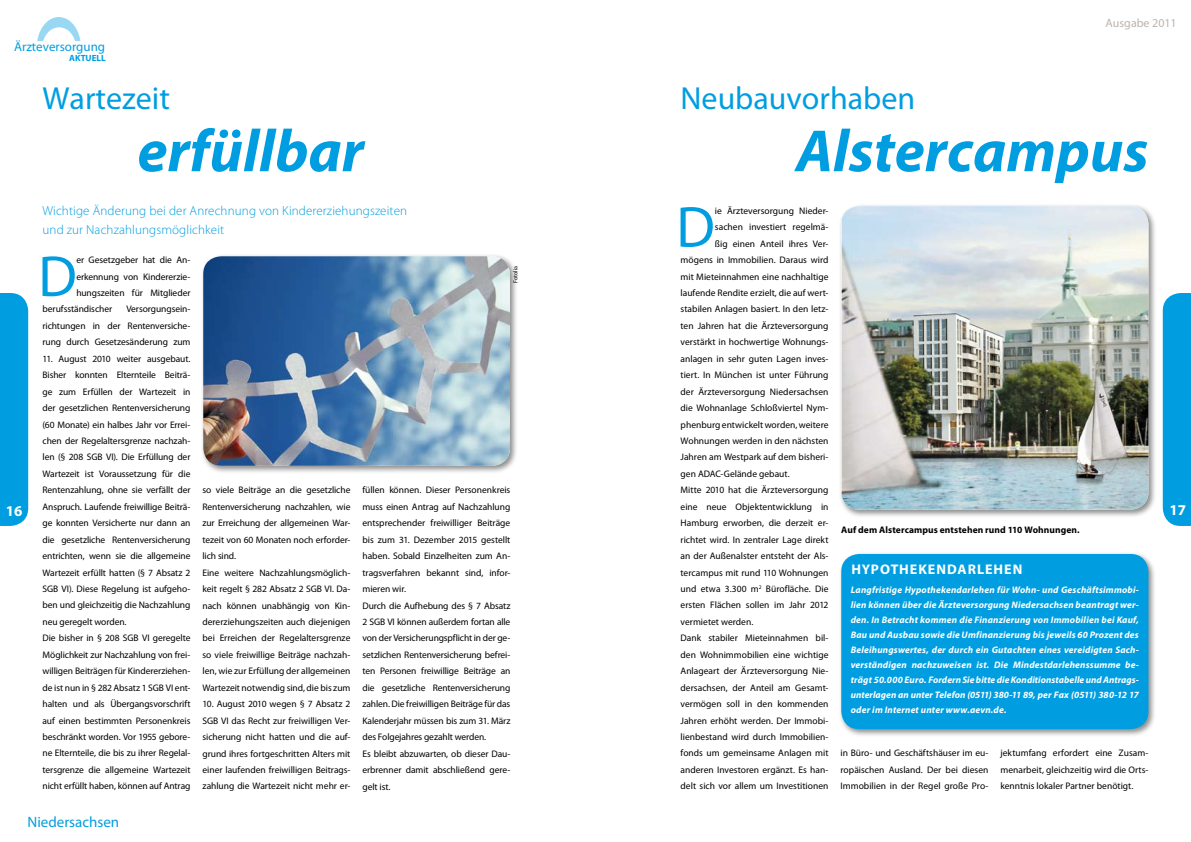
<style>
.page{position:relative;width:1191px;height:842px;background:#fff}
.page>*{position:absolute;margin:0;border:0;box-sizing:border-box;transform-origin:0 0}
.t1{font:italic 700 60px "Myriad Pro";color:#009ee0}
.t2{font:58.3px "Myriad Pro";color:#009ee0}
.t3{font:32px "Myriad Pro";color:#009ee0}
.t4{font:15px "Myriad Pro";color:#009ee0}
.t5{font:700 15px "Myriad Pro";color:#fff}
.t6{font:700 14px "Myriad Pro";letter-spacing:.07em;color:#fff}
.t7{font:300 13px/19px "Myriad Pro";letter-spacing:.01em;color:#009ee0}
.t8{font:13px "Myriad Pro";color:#009ee0}
.t9{font:12px "Myriad Pro";color:#bcb4ab}
.t10{font:9.5px/16.4px "Myriad Pro";letter-spacing:-.005em;color:#000;text-align:justify}
.t11{font:italic 700 9.5px/15px "Myriad Pro";letter-spacing:.015em;color:#fff;text-align:justify}
.t12{font:700 9.5px "Myriad Pro";letter-spacing:.01em;color:#000}
.t13{font:700 9px "Myriad Pro";color:#009ee0}
.t14{font:6px "Myriad Pro";color:#000}
</style>
<div class="page">
<div style="left:0;top:293px;width:28px;height:233px;background:#009ee0"></div>
<div style="left:37px;top:17px;width:44px;height:61px;background:#99d8f3;border-radius:50%"></div>
<div style="left:42px;top:27px;width:34px;height:40px;background:#fff;border-radius:50%"></div>
<div style="left:36px;top:41px;width:46px;height:39px;background:#fff"></div>
<div style="left:1162px;top:293px;width:29px;height:233px;background:#009ee0"></div>
<div style="left:200px;top:254px;width:322px;height:224px;background:#000;opacity:.45"></div>
<img style="left:203px;top:256px;width:307px;height:210px">
<div style="left:838px;top:203px;width:323px;height:319px;background:#000;opacity:.45"></div>
<img style="left:841px;top:206px;width:307px;height:304px">
<div style="left:838px;top:551px;width:324px;height:190px;background:#000;opacity:.45"></div>
<div style="left:841px;top:554px;width:307px;height:175px;background:#009ee0;border-radius:18px"></div>
<h3 class="t8" style="left:14px;top:38px;width:93px">Ärzteversorgung</h3>
<p class="t13" style="left:69px;top:52px;width:38px">Aktuell</p>
<h3 class="t3" style="left:43px;top:79px;width:129px">Wartezeit</h3>
<h1 class="t1" style="left:137px;top:112px;width:228px">erfüllbar</h1>
<h3 class="t5" style="left:6px;top:501px;width:18px">16</h3>
<h3 class="t7" style="left:43px;top:201px;width:366px">Wichtige Änderung bei der Anrechnung von Kindererziehungszeiten und zur Nachzahlungsmöglichkeit</h3>
<h2 class="t2" style="left:38px;top:240px;width:40px">D</h2>
<p class="t10" style="left:76px;top:252px;width:116px">er Gesetzgeber hat die An-</p>
<p class="t10" style="left:76px;top:268px;width:116px">erkennung von Kindererzie-</p>
<p class="t10" style="left:76px;top:284px;width:116px">hungszeiten für Mitglieder</p>
<p class="t10" style="left:43px;top:301px;width:71px">berufsständischer</p>
<p class="t10" style="left:43px;top:301px;width:149px;text-indent:84px">Versorgungsein&shy;richtungen in der Rentenversiche&shy;rung durch Gesetzesänderung zum</p>
<p class="t10" style="left:43px;top:350px;width:149px;text-align:left">11. August 2010 weiter ausgebaut.<br>Bisher konnten Elternteile Beiträ&shy;ge zum Erfüllen der Wartezeit in der gesetzlichen Rentenversicherung (60 Monate) ein halbes Jahr vor Errei&shy;chen der Regelaltersgrenze nachzah&shy;len (§ 208 SGB VI). Die Erfüllung der Wartezeit ist Voraussetzung für die Rentenzahlung, ohne sie verfällt der Anspruch. Laufende freiwillige Beiträ&shy;ge konnten Versicherte nur dann an die gesetzliche Rentenversicherung entrichten, wenn sie die allgemeine Wartezeit erfüllt hatten (§ 7 Absatz 2<br>SGB VI). Diese Regelung ist aufgeho&shy;ben und gleichzeitig die Nachzahlung neu geregelt worden.<br>Die bisher in § 208 SGB VI geregelte Möglichkeit zur Nachzahlung von frei&shy;willigen Beiträgen für Kindererziehen&shy;de ist nun in § 282 Absatz 1 SGB VI ent&shy;halten und als Übergangsvorschrift auf einen bestimmten Personenkreis beschränkt worden. Vor 1955 gebore&shy;ne Elternteile, die bis zu ihrer Regelal&shy;tersgrenze die allgemeine Wartezeit nicht erfüllt haben, können auf Antrag</p>
<p class="t10" style="left:202px;top:482px;width:149px;text-align:left">so viele Beiträge an die gesetzliche Rentenversicherung nachzahlen, wie zur Erreichung der allgemeinen War&shy;tezeit von 60 Monaten noch erforder&shy;lich sind.<br>Eine weitere Nachzahlungsmöglich&shy;keit regelt § 282 Absatz 2 SGB VI. Da&shy;nach können unabhängig von Kin&shy;dererziehungszeiten auch diejenigen bei Erreichen der Regelaltersgrenze so viele freiwillige Beiträge nachzah&shy;len, wie zur Erfüllung der allgemeinen Wartezeit notwendig sind, die bis zum</p>
<p class="t10" style="left:202px;top:696px;width:149px">10. August 2010 wegen § 7 Absatz 2<br>SGB VI das Recht zur freiwilligen Ver&shy;sicherung nicht hatten und die auf&shy;grund ihres fortgeschritten Alters mit einer laufenden freiwilligen Beitrags&shy;zahlung die Wartezeit nicht mehr er-</p>
<p class="t14" style="left:511px;top:283px;width:19px;rotate:-90deg">Fotolia</p>
<p class="t10" style="left:362px;top:482px;width:149px;text-align:left">füllen können. Dieser Personenkreis muss einen Antrag auf Nachzahlung entsprechender freiwilliger Beiträge bis zum 31. Dezember 2015 gestellt haben. Sobald Einzelheiten zum An&shy;tragsverfahren bekannt sind, infor&shy;mieren wir.<br>Durch die Aufhebung des § 7 Absatz 2 SGB VI können außerdem fortan alle von der Versicherungspflicht in der ge&shy;setzlichen Rentenversicherung befrei&shy;ten Personen freiwillige Beiträge an die gesetzliche Rentenversicherung zahlen. Die freiwilligen Beiträge für das Kalenderjahr müssen bis zum 31. März des Folgejahres gezahlt werden.<br>Es bleibt abzuwarten, ob dieser Dau&shy;erbrenner damit abschließend gere&shy;gelt ist.</p>
<h3 class="t4" style="left:27px;top:813px;width:93px">Niedersachsen</h3>
<p class="t9" style="left:1105px;top:15px;width:73px">Ausgabe 2011</p>
<h3 class="t3" style="left:680px;top:79px;width:236px">Neubauvorhaben</h3>
<h1 class="t1" style="left:795px;top:112px;width:354px">Alstercampus</h1>
<h2 class="t2" style="left:676px;top:191px;width:40px">D</h2>
<p class="t10" style="left:715px;top:202px;width:115px">ie Ärzteversorgung Nieder-</p>
<p class="t10" style="left:715px;top:219px;width:115px">sachen investiert regelmä-</p>
<p class="t10" style="left:715px;top:235px;width:115px">ßig einen Anteil ihres Ver-</p>
<p class="t10" style="left:680px;top:252px;width:149px">mögens in Immobilien. Daraus wird</p>
<p class="t10" style="left:680px;top:268px;width:149px">mit Mieteinnahmen eine nachhaltige</p>
<p class="t10" style="left:680px;top:284px;width:149px">laufende Rendite erzielt, die auf wert-</p>
<p class="t10" style="left:680px;top:301px;width:149px">stabilen Anlagen basiert. In den letz-</p>
<p class="t10" style="left:680px;top:317px;width:149px">ten Jahren hat die Ärzteversorgung</p>
<p class="t10" style="left:680px;top:334px;width:149px">verstärkt in hochwertige Wohnungs-</p>
<p class="t10" style="left:680px;top:350px;width:149px">anlagen in sehr guten Lagen inves-</p>
<p class="t10" style="left:680px;top:367px;width:149px">tiert. In München ist unter Führung</p>
<p class="t10" style="left:680px;top:383px;width:149px">der Ärzteversorgung Niedersachsen</p>
<p class="t10" style="left:680px;top:400px;width:149px">die Wohnanlage Schloßviertel Nym-</p>
<p class="t10" style="left:680px;top:416px;width:149px">phenburg entwickelt worden, weitere</p>
<p class="t10" style="left:680px;top:432px;width:149px">Wohnungen werden in den nächsten</p>
<p class="t10" style="left:680px;top:449px;width:149px">Jahren am Westpark auf dem bisheri-</p>
<p class="t10" style="left:680px;top:465px;width:111px">gen ADAC-Gelände gebaut.</p>
<p class="t10" style="left:680px;top:482px;width:149px">Mitte 2010 hat die Ärzteversorgung</p>
<p class="t10" style="left:680px;top:498px;width:149px">eine neue Objektentwicklung in</p>
<p class="t10" style="left:680px;top:515px;width:149px">Hamburg erworben, die derzeit er-</p>
<p class="t10" style="left:680px;top:531px;width:149px">richtet wird. In zentraler Lage direkt</p>
<p class="t10" style="left:680px;top:548px;width:149px">an der Außenalster entsteht der Als-</p>
<p class="t10" style="left:680px;top:564px;width:149px">tercampus mit rund 110 Wohnungen</p>
<p class="t10" style="left:680px;top:580px;width:149px">und etwa 3.300 m<sup>2</sup> Bürofläche. Die</p>
<p class="t10" style="left:680px;top:597px;width:149px">ersten Flächen sollen im Jahr 2012</p>
<p class="t10" style="left:680px;top:613px;width:74px">vermietet werden.</p>
<p class="t10" style="left:680px;top:630px;width:149px">Dank stabiler Mieteinnahmen bil-</p>
<p class="t10" style="left:680px;top:646px;width:149px">den Wohnimmobilien eine wichtige</p>
<p class="t10" style="left:680px;top:663px;width:149px">Anlageart der Ärzteversorgung Nie-</p>
<p class="t10" style="left:680px;top:679px;width:149px">dersachsen, der Anteil am Gesamt-</p>
<p class="t10" style="left:680px;top:695px;width:149px">vermögen soll in den kommenden</p>
<p class="t10" style="left:680px;top:712px;width:149px">Jahren erhöht werden. Der Immobi-</p>
<p class="t10" style="left:680px;top:728px;width:149px">lienbestand wird durch Immobilien-</p>
<p class="t10" style="left:680px;top:745px;width:149px">fonds um gemeinsame Anlagen mit</p>
<p class="t10" style="left:680px;top:761px;width:149px">anderen Investoren ergänzt. Es han-</p>
<p class="t10" style="left:680px;top:778px;width:149px">delt sich vor allem um Investitionen</p>
<p class="t12" style="left:841px;top:524px;width:240px">Auf dem Alstercampus entstehen rund 110 Wohnungen.</p>
<h3 class="t6" style="left:851px;top:560px;width:96px">Hypothekenda</h3>
<h3 class="t6" style="left:967px;top:560px;width:54px">rlehen</h3>
<p class="t11" style="left:850px;top:582px;width:290px">Langfristige Hypothekendarlehen für Wohn- und Geschäftsimmobi&shy;lien können über die Ärzteversorgung Niedersachsen beantragt wer&shy;den. In Betracht kommen die Finanzierung von Immobilien bei Kauf, Bau und Ausbau sowie die Umfinanzierung bis jeweils 60 Prozent des Beleihungswertes, der durch ein Gutachten eines vereidigten Sach&shy;verständigen nachzuweisen ist. Die Mindestdarlehenssumme be&shy;trägt 50.000 Euro. Fordern Sie bitte die Konditionstabelle und Antrags&shy;unterlagen an unter Telefon (0511) 380-11 89, per Fax (0511) 380-12 17 oder im Internet unter www.aevn.de.</p>
<p class="t10" style="left:840px;top:745px;width:149px">in Büro- und Geschäftshäuser im eu&shy;ropäischen Ausland. Der bei diesen Immobilien in der Regel große Pro-</p>
<p class="t10" style="left:1000px;top:745px;width:149px">jektumfang erfordert eine Zusam&shy;menarbeit, gleichzeitig wird die Orts&shy;kenntnis lokaler Partner benötigt.</p>
<h3 class="t5" style="left:1169px;top:501px;width:18px">17</h3>
</div>
